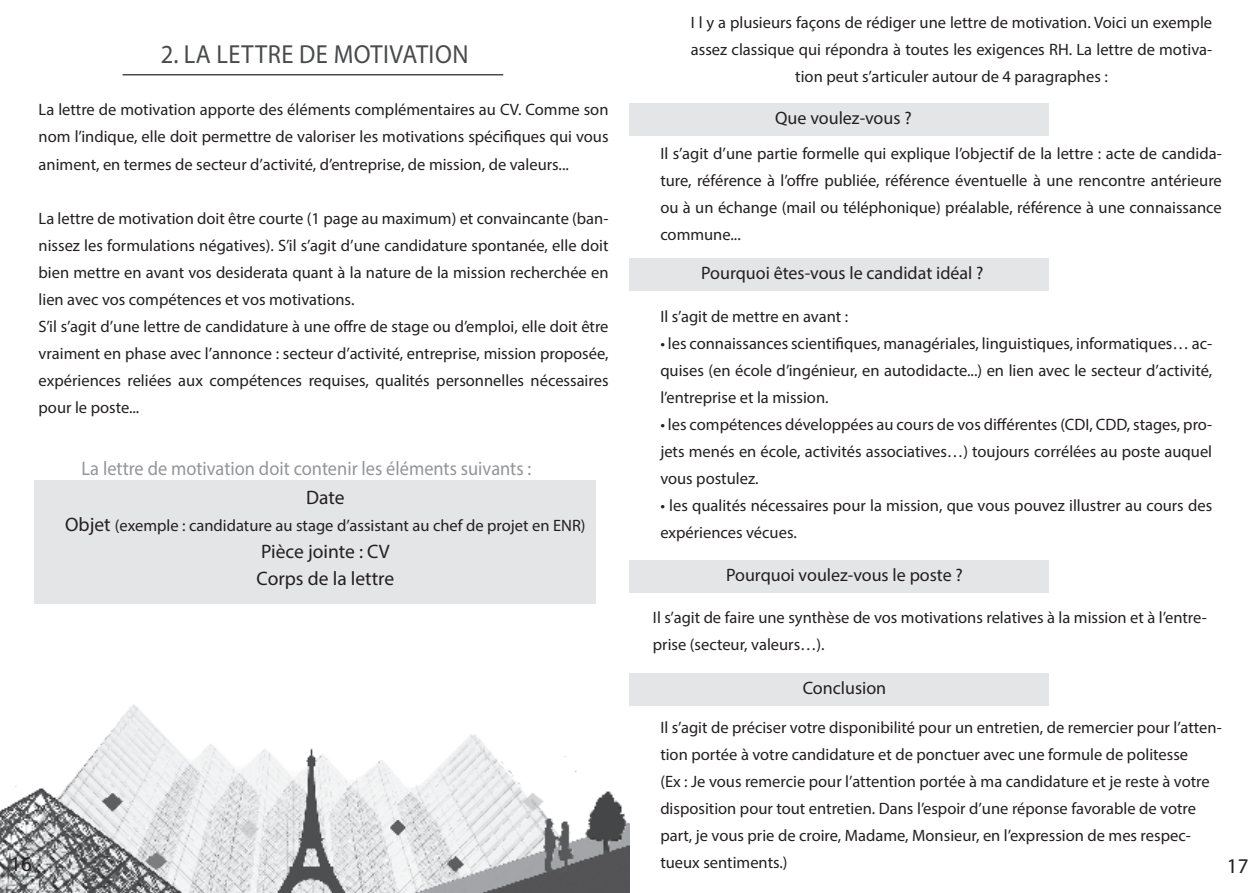
<style>
.page{position:relative;width:1259px;height:893px;background:#fff}
.page>*{position:absolute;margin:0;border:0;box-sizing:border-box;transform-origin:0 0}
.t1{font:26.1px "Myriad Pro";letter-spacing:.02em;color:#494a4b;scale:.94 1}
.Sous-titre_Sommaire{font:21px "Myriad Pro";color:#231f20}
.t2{font:19.65px "Myriad Pro";color:#939598;scale:.94 1}
.Sous-titre_Sommaire-2{font:19.5px "Myriad Pro";color:#231f20}
.Sous-titre_Sommaire-3{font:18px "Myriad Pro";color:#231f20}
.Sous-titre_Sommaire-4{font:16.5px/27px "Myriad Pro";color:#231f20;text-align:justify}
.s1{font-size:19.5px}
</style>
<div class="page">
<img style="left:0;top:705px;width:629px;height:188px">
<hr style="left:123px;top:74px;width:380px;height:1px;background:#494a4b">
<div style="left:34px;top:480px;width:562px;height:124px;background:#e4e5e7"></div>
<div style="left:629px;top:103px;width:420px;height:33px;background:#e4e5e7"></div>
<div style="left:629px;top:258px;width:420px;height:33px;background:#e4e5e7"></div>
<div style="left:629px;top:560px;width:420px;height:33px;background:#e4e5e7"></div>
<div style="left:629px;top:673px;width:420px;height:33px;background:#e4e5e7"></div>
<p class="t1" style="left:161px;top:38px;width:329px">2. LA LETTRE DE MOTIVATION</p>
<p class="Sous-titre_Sommaire-4" style="left:39px;top:96px;width:571px">La lettre de motivation apporte des éléments complémentaires au CV. Comme son nom l’indique, elle doit permettre de valoriser les motivations spécifiques qui vous animent, en termes de secteur d’activité, d’entreprise, de mission, de valeurs...</p>
<p class="Sous-titre_Sommaire-4" style="left:39px;top:204px;width:571px">La lettre de motivation doit être courte (1 page au maximum) et convaincante (ban&shy;nissez les formulations négatives). S’il s’agit d’une candidature spontanée, elle doit bien mettre en avant vos desiderata quant à la nature de la mission recherchée en lien avec vos compétences et vos motivations.</p>
<p class="Sous-titre_Sommaire-4" style="left:39px;top:312px;width:571px">S’il s’agit d’une lettre de candidature à une offre de stage ou d’emploi, elle doit être vraiment en phase avec l’annonce : secteur d’activité, entreprise, mission proposée, expériences reliées aux compétences requises, qualités personnelles nécessaires pour le poste...</p>
<p class="t2" style="left:82px;top:456px;width:480px">La lettre de motivation doit contenir les éléments suivants :</p>
<p class="Sous-titre_Sommaire-2" style="left:306px;top:485px;width:40px">Date</p>
<p class="Sous-titre_Sommaire-4" style="left:65px;top:511px;width:522px"><span class="s1">Objet</span> (exemple : candidature au stage d’assistant au chef de projet en ENR)</p>
<p class="Sous-titre_Sommaire-2" style="left:261px;top:539px;width:130px">Pièce jointe : CV</p>
<p class="Sous-titre_Sommaire-2" style="left:257px;top:566px;width:139px">Corps de la lettre</p>
<p class="Sous-titre_Sommaire-4" style="left:691px;top:8px;width:523px;text-align:center">I l y a plusieurs façons de rédiger une lettre de motivation. Voici un exemple assez classique qui répondra à toutes les exigences RH. La lettre de motiva&shy;tion peut s’articuler autour de 4 paragraphes :</p>
<p class="Sous-titre_Sommaire-3" style="left:775px;top:107px;width:138px">Que voulez-vous ?</p>
<p class="Sous-titre_Sommaire-4" style="left:660px;top:139px;width:563px">Il s’agit d’une partie formelle qui explique l’objectif de la lettre : acte de candida&shy;ture, référence à l’offre publiée, référence éventuelle à une rencontre antérieure ou à un échange (mail ou téléphonique) préalable, référence à une connaissance commune...</p>
<p class="Sous-titre_Sommaire-3" style="left:701px;top:262px;width:284px">Pourquoi êtes-vous le candidat idéal ?</p>
<p class="Sous-titre_Sommaire-4" style="left:660px;top:302px;width:189px">Il s’agit de mettre en avant :</p>
<p class="Sous-titre_Sommaire-4" style="left:660px;top:329px;width:553px">• les connaissances scientifiques, managériales, linguistiques, informatiques… ac&shy;quises (en école d’ingénieur, en autodidacte...) en lien avec le secteur d’activité, l’entreprise et la mission.</p>
<p class="Sous-titre_Sommaire-4" style="left:660px;top:410px;width:553px">• les compétences développées au cours de vos différentes (CDI, CDD, stages, pro&shy;jets menés en école, activités associatives…) toujours corrélées au poste auquel vous postulez.</p>
<p class="Sous-titre_Sommaire-4" style="left:660px;top:491px;width:553px">• les qualités nécessaires pour la mission, que vous pouvez illustrer au cours des expériences vécues.</p>
<p class="Sous-titre_Sommaire-3" style="left:726px;top:564px;width:238px">Pourquoi voulez-vous le poste ?</p>
<p class="Sous-titre_Sommaire-4" style="left:653px;top:603px;width:555px">Il s’agit de faire une synthèse de vos motivations relatives à la mission et à l’entre&shy;prise (secteur, valeurs…).</p>
<p class="Sous-titre_Sommaire-3" style="left:802px;top:677px;width:85px">Conclusion</p>
<p class="Sous-titre_Sommaire-4" style="left:660px;top:714px;width:563px">Il s’agit de préciser votre disponibilité pour un entretien, de remercier pour l’atten&shy;tion portée à votre candidature et de ponctuer avec une formule de politesse</p>
<p class="Sous-titre_Sommaire-4" style="left:660px;top:768px;width:551px;text-align:left">(Ex : Je vous remercie pour l’attention portée à ma candidature et je reste à votre disposition pour tout entretien. Dans l’espoir d’une réponse favorable de votre part, je vous prie de croire, Madame, Monsieur, en l’expression de mes respec-</p>
<p class="Sous-titre_Sommaire" style="left:10px;top:851px;width:23px">16</p>
<p class="Sous-titre_Sommaire-4" style="left:660px;top:849px;width:129px">tueux sentiments.)</p>
<p class="Sous-titre_Sommaire" style="left:1227px;top:853px;width:23px">17</p>
</div>
